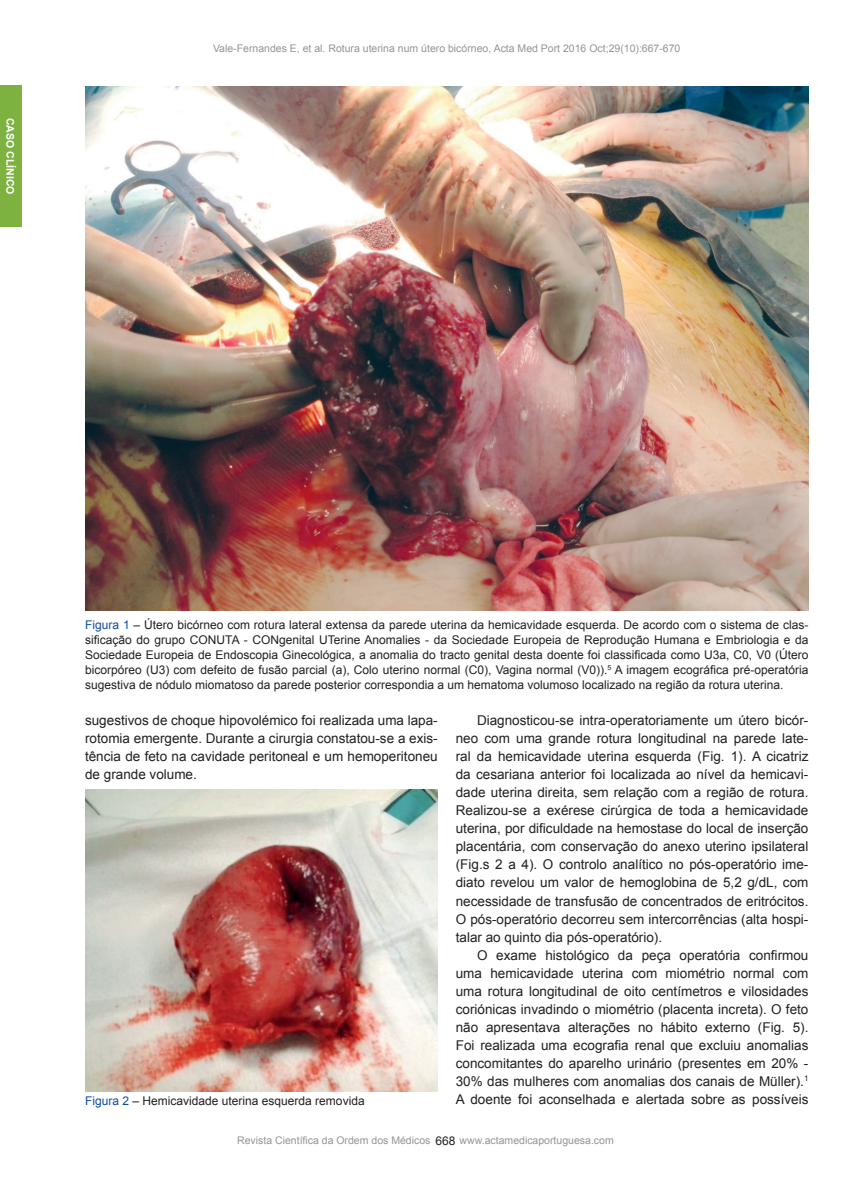
<style>
.page{position:relative;width:851px;height:1191px;background:#fff}
.page>*{position:absolute;margin:0;border:0;box-sizing:border-box;transform-origin:0 0}
.Normal_wrd_2{font:13.5px/18px "Arial";color:#231f20;text-align:justify}
.t1{font:12px/15px "Arial";color:#231f20;text-align:justify}
.SUBTITULO{font:10.5px "Arial";color:#939598}
.t2{font:700 10.5px "Arial";color:#fff}
.s1{color:#0d4da1}
</style>
<div class="page">
<div style="left:0;top:85px;width:22px;height:142px;background:#7db241"></div>
<img style="left:85px;top:86px;width:723px;height:524px">
<img style="left:86px;top:790px;width:351px;height:302px">
<p class="t2" style="left:18px;top:118px;width:78px;rotate:90deg">CASO CLÍNICO</p>
<p class="SUBTITULO" style="left:213px;top:41px;width:469px">Vale-Fernandes E, et al. Rotura uterina num útero bicórneo, Acta Med Port 2016 Oct;29(10):667-670</p>
<p class="t1" style="left:85px;top:617px;width:725px"><span class="s1">Figura 1</span> – Útero bicórneo com rotura lateral extensa da parede uterina da hemicavidade esquerda. De acordo com o sistema de clas&shy;sificação do grupo CONUTA - CONgenital UTerine Anomalies - da Sociedade Europeia de Reprodução Humana e Embriologia e da Sociedade Europeia de Endoscopia Ginecológica, a anomalia do tracto genital desta doente foi classificada como U3a, C0, V0 (Útero bicorpóreo (U3) com defeito de fusão parcial (a), Colo uterino normal (C0), Vagina normal (V0)).<sup>5</sup> A imagem ecográfica pré-operatória sugestiva de nódulo miomatoso da parede posterior correspondia a um hematoma volumoso localizado na região da rotura uterina.</p>
<p class="Normal_wrd_2" style="left:85px;top:711px;width:354px">sugestivos de choque hipovolémico foi realizada uma lapa&shy;rotomia emergente. Durante a cirurgia constatou-se a exis&shy;tência de feto na cavidade peritoneal e um hemoperitoneu de grande volume.</p>
<p class="Normal_wrd_2" style="left:456px;top:711px;width:354px;text-indent:21px">Diagnosticou-se intra-operatoriamente um útero bicór&shy;neo com uma grande rotura longitudinal na parede late&shy;ral da hemicavidade uterina esquerda (Fig. 1). A cicatriz da cesariana anterior foi localizada ao nível da hemicavi&shy;dade uterina direita, sem relação com a região de rotura.<br>Realizou-se a exérese cirúrgica de toda a hemicavidade uterina, por dificuldade na hemostase do local de inserção placentária, com conservação do anexo uterino ipsilateral (Fig.s 2 a 4). O controlo analítico no pós-operatório ime&shy;diato revelou um valor de hemoglobina de 5,2 g/dL, com necessidade de transfusão de concentrados de eritrócitos.<br>O pós-operatório decorreu sem intercorrências (alta hospi&shy;talar ao quinto dia pós-operatório).</p>
<p class="Normal_wrd_2" style="left:456px;top:945px;width:354px;text-indent:21px">O exame histológico da peça operatória confirmou uma hemicavidade uterina com miométrio normal com uma rotura longitudinal de oito centímetros e vilosidades coriónicas invadindo o miométrio (placenta increta). O feto não apresentava alterações no hábito externo (Fig. 5).<br>Foi realizada uma ecografia renal que excluiu anomalias concomitantes do aparelho urinário (presentes em 20% - 30% das mulheres com anomalias dos canais de Müller).<sup>1<br></sup>A doente foi aconselhada e alertada sobre as possíveis</p>
<p class="t1" style="left:85px;top:1093px;width:281px"><span class="s1">Figura 2</span> – Hemicavidade uterina esquerda removida</p>
<p class="t1" style="left:435px;top:1132px;width:22px">668</p>
<p class="SUBTITULO" style="left:237px;top:1133px;width:195px">Revista Científica da Ordem dos Médicos</p>
<p class="SUBTITULO" style="left:459px;top:1133px;width:156px">www.actamedicaportuguesa.com</p>
</div>
